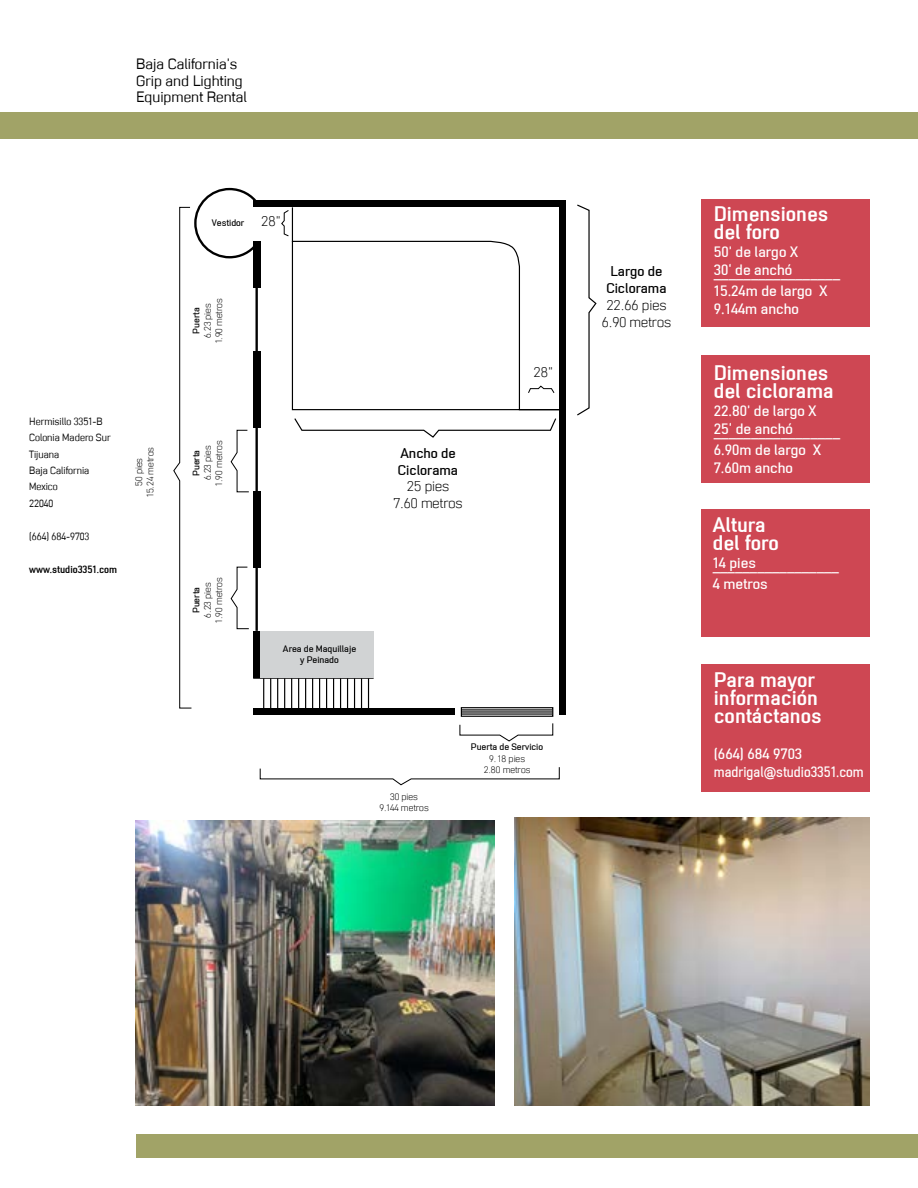
<style>
.page{position:relative;width:918px;height:1188px;background:#fff}
.page>*{position:absolute;margin:0;border:0;box-sizing:border-box;transform-origin:0 0}
.t1{font:700 21px/18px "Nota Bene";color:#fff}
.t2{font:500 15px/18px "Nota Bene";color:#fff}
.t3{font:15px/16.5px "Nota Bene";color:#000}
.t4{font:300 14.1px/17px "Nota Bene";color:#000;text-align:center}
.t5{font:500 14.1px/17px "Nota Bene";color:#000}
.t6{font:10.5px/16.5px "Nota Bene";color:#000;scale:.95 1}
.t7{font:700 10.5px "Nota Bene";color:#000;scale:.95 1}
.t8{font:300 9.45px/11.4px "Nota Bene";color:#000;text-align:center}
.t9{font:500 9.45px/11.2px "Nota Bene";color:#000;text-align:center}
</style>
<div class="page">
<div style="left:0;top:113px;width:918px;height:26px;background:#a1a367"></div>
<div style="left:136px;top:1134px;width:782px;height:24px;background:#a1a367"></div>
<div style="left:253px;top:201px;width:313px;height:6px;background:#000"></div>
<div style="left:559px;top:201px;width:7px;height:514px;background:#000"></div>
<div style="left:253px;top:708px;width:202px;height:7px;background:#000"></div>
<hr style="left:253px;top:676px;width:121px;height:3px;background:#000">
<hr style="left:270px;top:678px;width:1px;height:31px;background:#000">
<hr style="left:277px;top:678px;width:1px;height:31px;background:#000">
<hr style="left:284px;top:678px;width:1px;height:31px;background:#000">
<hr style="left:291px;top:678px;width:1px;height:31px;background:#000">
<hr style="left:298px;top:678px;width:1px;height:31px;background:#000">
<hr style="left:305px;top:678px;width:1px;height:31px;background:#000">
<hr style="left:312px;top:678px;width:1px;height:31px;background:#000">
<hr style="left:319px;top:678px;width:1px;height:31px;background:#000">
<hr style="left:326px;top:678px;width:1px;height:31px;background:#000">
<hr style="left:333px;top:678px;width:1px;height:31px;background:#000">
<hr style="left:340px;top:678px;width:1px;height:31px;background:#000">
<hr style="left:347px;top:678px;width:1px;height:31px;background:#000">
<hr style="left:354px;top:678px;width:1px;height:31px;background:#000">
<hr style="left:361px;top:678px;width:1px;height:31px;background:#000">
<hr style="left:368px;top:678px;width:1px;height:31px;background:#000">
<div style="left:461px;top:707px;width:92px;height:10px;border:1px solid #000"></div>
<hr style="left:461px;top:713px;width:92px;height:2px;background:#000">
<hr style="left:461px;top:711px;width:92px;height:2px;background:#000">
<hr style="left:461px;top:709px;width:92px;height:2px;background:#000">
<svg style="left:260px;top:767px;width:300px;height:18px"></svg>
<div style="left:260px;top:631px;width:114px;height:47px;background:#d1d3d4"></div>
<svg style="left:173px;top:187px;width:92px;height:522px"></svg>
<svg style="left:459px;top:723px;width:94px;height:19px"></svg>
<svg style="left:291px;top:207px;width:268px;height:204px"></svg>
<svg style="left:294px;top:418px;width:263px;height:20px"></svg>
<svg style="left:528px;top:386px;width:27px;height:7px"></svg>
<svg style="left:281px;top:210px;width:8px;height:26px"></svg>
<svg style="left:577px;top:204px;width:20px;height:212px"></svg>
<div style="left:701px;top:199px;width:169px;height:128px;background:#ce4753"></div>
<div style="left:701px;top:510px;width:169px;height:127px;background:#ce4753"></div>
<div style="left:701px;top:355px;width:169px;height:127px;background:#ce4753"></div>
<div style="left:701px;top:664px;width:169px;height:128px;background:#ce4753"></div>
<img style="left:135px;top:821px;width:359px;height:285px">
<img style="left:515px;top:818px;width:354px;height:288px">
<p class="t3" style="left:136px;top:55px;width:112px">Baja California’s<br>Grip and Lighting<br>Equipment Rental</p>
<p class="t6" style="left:29px;top:412px;width:87px">Hermisillo 3351-B<br>Colonia Madero Sur<br>Tijuana<br>Baja California<br>Mexico<br>22040</p>
<p class="t6" style="left:29px;top:528px;width:65px">(664) 684-9703</p>
<p class="t7" style="left:29px;top:562px;width:94px">www.studio3351.com</p>
<p class="t8" style="left:133px;top:497px;width:51px;rotate:-90deg">50 pies<br>15.24 metros</p>
<p class="t9" style="left:212px;top:216px;width:34px">Vestidor</p>
<p class="t9" style="left:190px;top:334px;width:28px;rotate:-90deg">Puerta</p>
<p class="t8" style="left:201px;top:343px;width:47px;rotate:-90deg">6.23 pies<br>1.90 metros</p>
<p class="t9" style="left:190px;top:476px;width:28px;rotate:-90deg">Puerta</p>
<p class="t8" style="left:201px;top:486px;width:47px;rotate:-90deg">6.23 pies<br>1.90 metros</p>
<p class="t9" style="left:190px;top:613px;width:28px;rotate:-90deg">Puerta</p>
<p class="t8" style="left:201px;top:623px;width:47px;rotate:-90deg">6.23 pies<br>1.90 metros</p>
<p class="t4" style="left:261px;top:212px;width:21px">28”</p>
<h1 class="t1" style="left:714px;top:204px;width:116px">Dimensiones del foro</h1>
<p class="t2" style="left:714px;top:242px;width:85px">50’ de largo X<br>30‘ de anchó</p>
<p class="t2" style="left:714px;top:263px;width:128px">_________________<br>15.24m de largo X<br>9.144m ancho</p>
<p class="t5" style="left:606px;top:262px;width:62px">Largo de<br>Ciclorama</p>
<p class="t4" style="left:602px;top:296px;width:71px">22.66 pies<br>6.90 metros</p>
<p class="t5" style="left:398px;top:443px;width:62px">Ancho de<br>Ciclorama</p>
<p class="t4" style="left:393px;top:478px;width:71px">25 pies<br>7.60 metros</p>
<p class="t4" style="left:534px;top:363px;width:21px">28”</p>
<p class="t9" style="left:283px;top:642px;width:75px">Area de Maquillaje y Peinado</p>
<p class="t8" style="left:379px;top:790px;width:51px">30 pies<br>9.144 metros</p>
<p class="t9" style="left:471px;top:741px;width:74px">Puerta de Servicio</p>
<p class="t8" style="left:484px;top:752px;width:48px">9. 18 pies<br>2.80 metros</p>
<h1 class="t1" style="left:714px;top:362px;width:121px">Dimensiones del ciclorama</h1>
<p class="t2" style="left:714px;top:401px;width:104px">22.80’ de largo X<br>25‘ de anchó</p>
<p class="t2" style="left:714px;top:422px;width:128px">_________________<br>6.90m de largo X<br>7.60m ancho</p>
<h1 class="t1" style="left:713px;top:514px;width:68px">Altura del foro</h1>
<p class="t2" style="left:713px;top:553px;width:45px">14 pies</p>
<p class="t2" style="left:713px;top:556px;width:128px">_________________<br>4 metros</p>
<h1 class="t1" style="left:714px;top:670px;width:109px">Para mayor información contáctanos</h1>
<p class="t2" style="left:714px;top:744px;width:151px">(664) 684 9703 madrigal@studio3351.com</p>
</div>
